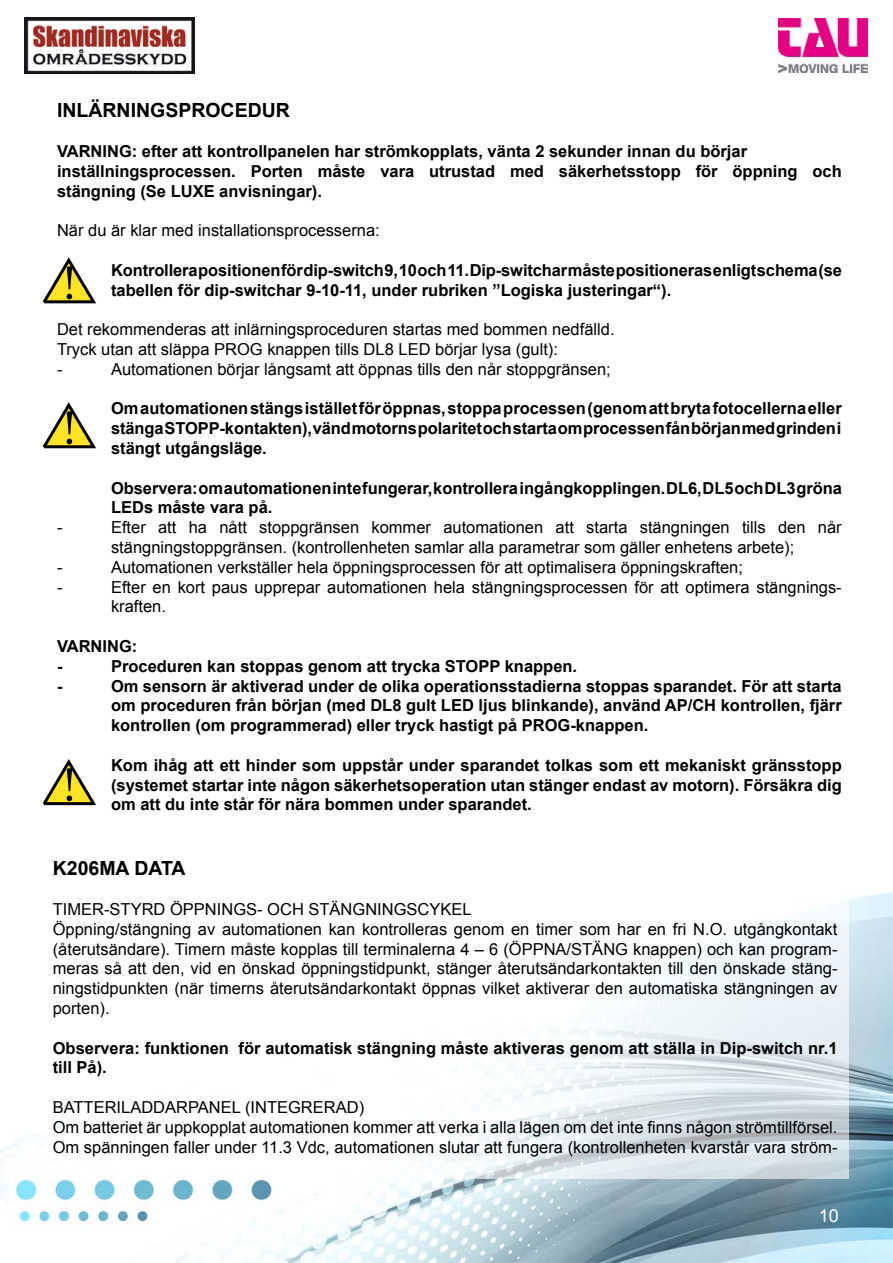
<style>
.page{position:relative;width:893px;height:1263px;background:#fff}
.page>*{position:absolute;margin:0;border:0;box-sizing:border-box;transform-origin:0 0}
.t1{font:700 19.5px "Arial";color:#000}
.t2{font:18px "Arial";color:#fff}
.t3{font:700 16.5px/19.8px "Arial";color:#000}
.t4{font:16.5px/19.8px "Arial";color:#000}
</style>
<div class="page">
<img style="left:0;top:892px;width:893px;height:371px">
<img style="left:24px;top:18px;width:170px;height:55px">
<img style="left:778px;top:19px;width:89px;height:53px">
<svg style="left:64px;top:892px;width:785px;height:287px"></svg>
<svg style="left:42px;top:257px;width:54px;height:47px"></svg>
<svg style="left:42px;top:402px;width:54px;height:47px"></svg>
<svg style="left:42px;top:759px;width:54px;height:47px"></svg>
<p class="t1" style="left:57px;top:97px;width:234px">INLÄRNINGSPROCEDUR</p>
<p class="t3" style="left:57px;top:142px;width:786px">VARNING: efter att kontrollpanelen har strömkopplats, vänta 2 sekunder innan du börjar inställningsprocessen. Porten måste vara utrustad med säkerhetsstopp för öppning och stängning (Se LUXE anvisningar).</p>
<p class="t4" style="left:57px;top:221px;width:324px">När du är klar med installationsprocesserna:</p>
<p class="t3" style="left:111px;top:261px;width:732px">Kontrollera positionen för dip-switch 9, 10 och 11. Dip-switchar måste positioneras enligt schema (se tabellen för dip-switchar 9-10-11, under rubriken ”Logiska justeringar“).</p>
<p class="t4" style="left:57px;top:320px;width:559px">Det rekommenderas att inlärningsproceduren startas med bommen nedfälld.<br>Tryck utan att släppa PROG knappen tills DL8 LED börjar lysa (gult):<br>-</p>
<p class="t4" style="left:111px;top:359px;width:501px">Automationen börjar långsamt att öppnas tills den når stoppgränsen;</p>
<p class="t3" style="left:111px;top:399px;width:732px;text-align:justify">Om automationen stängs istället för öppnas, stoppa processen (genom att bryta fotocellerna eller stänga STOPP-kontakten), vänd motorns polaritet och starta om processen fån början med grinden i stängt utgångsläge.</p>
<p class="t3" style="left:111px;top:478px;width:732px">Observera: om automationen inte fungerar, kontrollera ingångkopplingen. DL6, DL5 och DL3 gröna<br>LEDs måste vara på.</p>
<p class="t4" style="left:57px;top:518px;width:7px">-</p>
<p class="t4" style="left:111px;top:518px;width:732px">Efter att ha nått stoppgränsen kommer automationen att starta stängningen tills den når stängningstoppgränsen. (kontrollenheten samlar alla parametrar som gäller enhetens arbete);</p>
<p class="t4" style="left:57px;top:557px;width:7px">-</p>
<p class="t4" style="left:111px;top:557px;width:633px">Automationen verkställer hela öppningsprocessen för att optimalisera öppningskraften;</p>
<p class="t4" style="left:57px;top:577px;width:7px">-</p>
<p class="t4" style="left:111px;top:577px;width:732px">Efter en kort paus upprepar automationen hela stängningsprocessen för att optimera stängnings&shy;kraften.</p>
<p class="t3" style="left:57px;top:637px;width:82px">VARNING: -</p>
<p class="t3" style="left:111px;top:657px;width:468px">Proceduren kan stoppas genom att trycka STOPP knappen.</p>
<p class="t3" style="left:57px;top:676px;width:7px">-</p>
<p class="t3" style="left:111px;top:676px;width:732px;text-align:justify">Om sensorn är aktiverad under de olika operationsstadierna stoppas sparandet. För att starta om proceduren från början (med DL8 gult LED ljus blinkande), använd AP/CH kontrollen, fjärr kontrollen (om programmerad) eller tryck hastigt på PROG-knappen.</p>
<p class="t3" style="left:111px;top:756px;width:732px;text-align:justify">Kom ihåg att ett hinder som uppstår under sparandet tolkas som ett mekaniskt gränsstopp (systemet startar inte någon säkerhetsoperation utan stänger endast av motorn). Försäkra dig om att du inte står för nära bommen under sparandet.</p>
<p class="t1" style="left:53px;top:855px;width:134px">K206MA DATA</p>
<p class="t4" style="left:53px;top:899px;width:786px">TIMER-STYRD ÖPPNINGS- OCH STÄNGNINGSCYKEL<br>Öppning/stängning av automationen kan kontrolleras genom en timer som har en fri N.O. utgångkontakt (återutsändare). Timern måste kopplas till terminalerna 4 – 6 (ÖPPNA/STÄNG knappen) och kan program&shy;meras så att den, vid en önskad öppningstidpunkt, stänger återutsändarkontakten till den önskade stäng&shy;ningstidpunkten (när timerns återutsändarkontakt öppnas vilket aktiverar den automatiska stängningen av porten).</p>
<p class="t3" style="left:53px;top:1038px;width:786px">Observera: funktionen för automatisk stängning måste aktiveras genom att ställa in Dip-switch nr.1 till På).</p>
<p class="t4" style="left:53px;top:1097px;width:786px">BATTERILADDARPANEL (INTEGRERAD)<br>Om batteriet är uppkopplat automationen kommer att verka i alla lägen om det inte finns någon strömtillförsel.<br>Om spänningen faller under 11.3 Vdc, automationen slutar att fungera (kontrollenheten kvarstår vara ström-</p>
<p class="t2" style="left:819px;top:1204px;width:22px">10</p>
</div>
